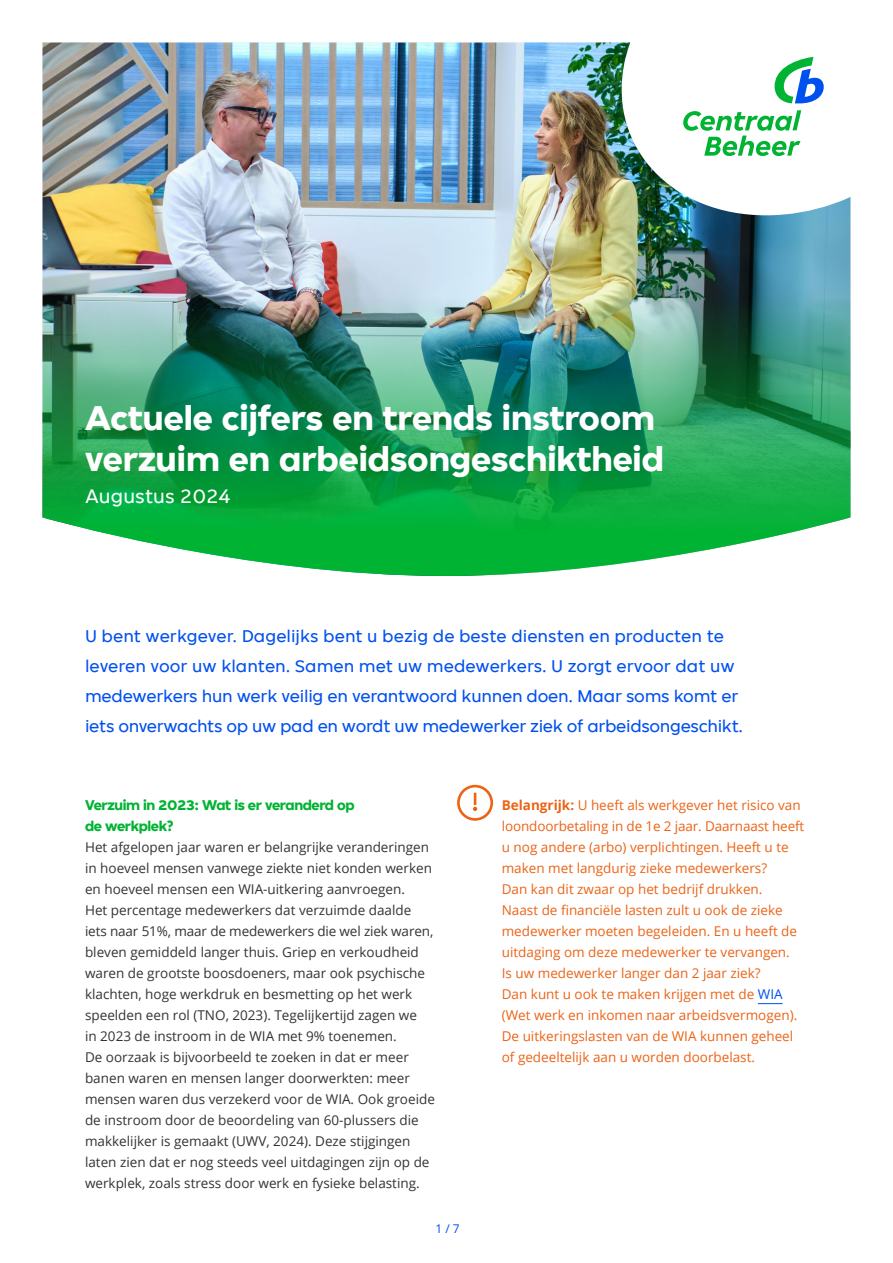
<style>
.page{position:relative;width:893px;height:1263px;background:#fff}
.page>*{position:absolute;margin:0;border:0;box-sizing:border-box;transform-origin:0 0}
.t1{font:700 36.3px/40.5px "Plastic Sans";color:#fff}
.t2{font:20.7px "Plastic Sans";color:#fff}
.t3{font:18px/30px "Plastic Sans";letter-spacing:-.015em;color:#0050f0}
.t4{font:700 15px/21px "Plastic Sans";letter-spacing:-.025em;color:#00b332}
.t5{font:13.5px/21px "Open Sans";color:#333}
.t6{font:13.5px/21px "Open Sans";color:#ec6316}
.t7{font:12px "Open Sans";color:#0050f0}
.s1{font-weight:700}
.s2{color:#0050f0}
</style>
<div class="page">
<img style="left:43px;top:43px;width:807px;height:255px">
<img style="left:43px;top:298px;width:807px;height:278px">
<img style="left:597px;top:42px;width:254px;height:173px">
<svg style="left:683px;top:110px;width:118px;height:46px"></svg>
<svg style="left:775px;top:57px;width:49px;height:46px"></svg>
<svg style="left:758px;top:1003px;width:25px;height:1px"></svg>
<svg style="left:457px;top:785px;width:36px;height:36px"></svg>
<h1 class="t1" style="left:85px;top:399px;width:580px">Actuele cijfers en trends instroom verzuim en arbeidsongeschiktheid</h1>
<h2 class="t2" style="left:85px;top:485px;width:147px">Augustus 2024</h2>
<p class="t3" style="left:85px;top:621px;width:659px">U bent werkgever. Dagelijks bent u bezig de beste diensten en producten te leveren voor uw klanten. Samen met uw medewerkers. U zorgt ervoor dat uw medewerkers hun werk veilig en verantwoord kunnen doen. Maar soms komt er iets onverwachts op uw pad en wordt uw medewerker ziek of arbeidsongeschikt.</p>
<p class="t4" style="left:85px;top:795px;width:271px">Verzuim in 2023: Wat is er veranderd op de werkplek?</p>
<p class="t5" style="left:85px;top:836px;width:351px">Het afgelopen jaar waren er belangrijke veranderingen in hoeveel mensen vanwege ziekte niet konden werken en hoeveel mensen een WIA-uitkering aanvroegen.<br>Het percentage medewerkers dat verzuimde daalde iets naar 51%, maar de medewerkers die wel ziek waren, bleven gemiddeld langer thuis. Griep en verkoudheid waren de grootste boosdoeners, maar ook psychische klachten, hoge werkdruk en besmetting op het werk speelden een rol (TNO, 2023). Tegelijkertijd zagen we<br>in 2023 de instroom in de WIA met 9% toenemen.<br>De oorzaak is bijvoorbeeld te zoeken in dat er meer banen waren en mensen langer doorwerkten: meer mensen waren dus verzekerd voor de WIA. Ook groeide de instroom door de beoordeling van 60-plussers die makkelijker is gemaakt (UWV, 2024). Deze stijgingen laten zien dat er nog steeds veel uitdagingen zijn op de werkplek, zoals stress door werk en fysieke belasting.</p>
<p class="t7" style="left:435px;top:1220px;width:26px">1 / 7</p>
<p class="t6" style="left:502px;top:794px;width:304px"><span class="s1">Belangrijk:</span> U heeft als werkgever het risico van loondoorbetaling in de 1e 2 jaar. Daarnaast heeft u nog andere (arbo) verplichtingen. Heeft u te maken met langdurig zieke medewerkers?<br>Dan kan dit zwaar op het bedrijf drukken.<br>Naast de financiële lasten zult u ook de zieke medewerker moeten begeleiden. En u heeft de uitdaging om deze medewerker te vervangen.<br>Is uw medewerker langer dan 2 jaar ziek?<br>Dan kunt u ook te maken krijgen met de <span class="s2">WIA </span>(Wet werk en inkomen naar arbeidsvermogen).<br>De uitkeringslasten van de WIA kunnen geheel of gedeeltelijk aan u worden doorbelast.</p>
</div>
